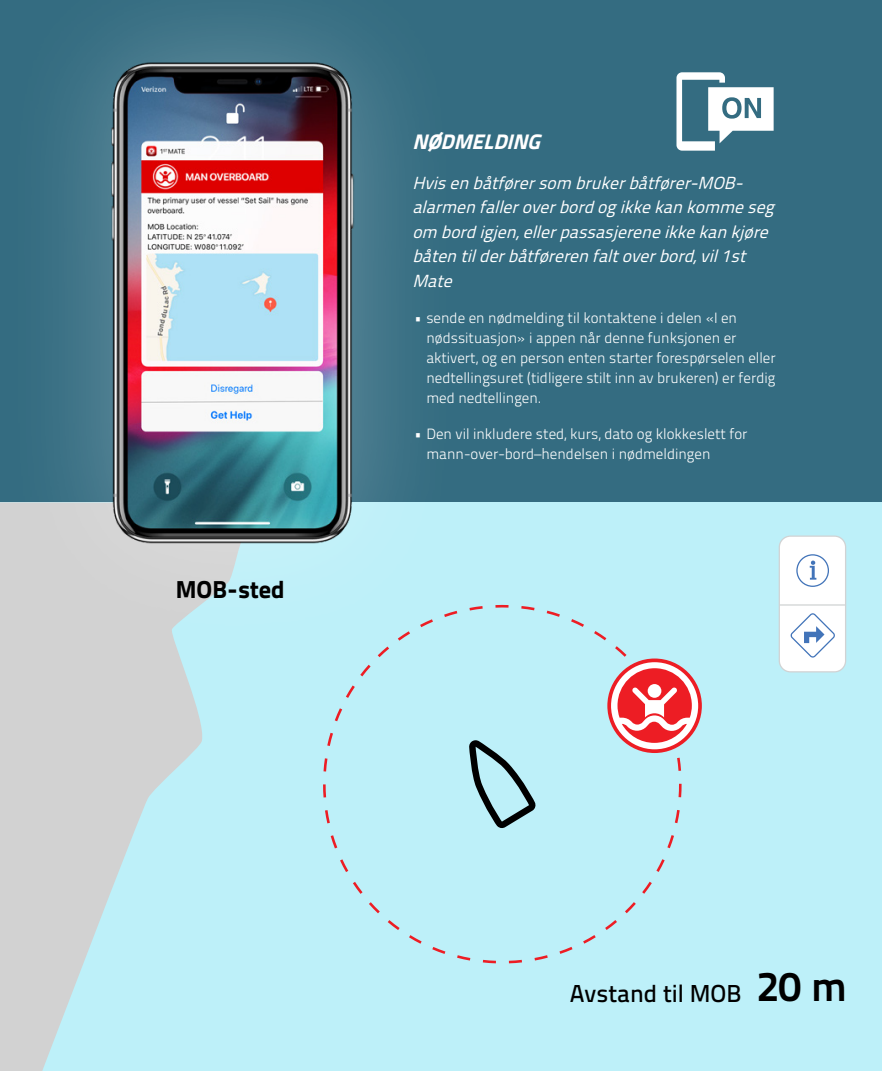
<style>
.page{position:relative;width:882px;height:1071px;background:#fff}
.page>*{position:absolute;margin:0;border:0;box-sizing:border-box;transform-origin:0 0}
.t1{font:24.5px "Titillium Text 22 L 600 wt";color:#000}
.t2{font:24.5px "Titillium Text 22 L 999 wt";color:#000}
.t3{font:italic 21px "Titillium Text 22 L 999 wt";color:#fff}
.t4{font:italic 17.5px/24.5px "Titillium Text 22 L 400 wt";color:#fff}
.t5{font:14.88px/20.1px "Titillium Text 22 L 250 wt";color:#fff}
.s1{font-family:"Titillium Text 22 L 800 wt";font-size:42px}
</style>
<div class="page">
<div style="left:0;top:0;width:882px;height:504px;background:#346c81"></div>
<svg style="left:676px;top:72px;width:98px;height:79px"></svg>
<div style="left:0;top:503px;width:882px;height:568px;background:#bdf0f9"></div>
<svg style="left:323px;top:605px;width:359px;height:358px"></svg>
<svg style="left:0;top:661px;width:202px;height:410px;fill:#d2d2d2"></svg>
<div style="left:779px;top:536px;width:67px;height:136px;background:#d1d3d4;border-radius:12px"></div>
<svg style="left:780px;top:537px;width:65px;height:134px;background:#f2f6fa"></svg>
<svg style="left:607px;top:659px;width:95px;height:94px"></svg>
<div style="left:611px;top:662px;width:87px;height:87px;background:#fff;border-radius:50%"></div>
<svg style="left:618px;top:668px;width:74px;height:75px"></svg>
<div style="left:0;top:0;width:470px;height:661px;background:#fff;opacity:.25"></div>
<img style="left:110px;top:60px;width:244px;height:485px">
<h1 class="t2" style="left:176px;top:570px;width:110px">MOB-sted</h1>
<h2 class="t3" style="left:412px;top:125px;width:136px">NØDMELDING</h2>
<p class="t4" style="left:412px;top:169px;width:369px">Hvisenbåtførersom brukerbåtfører-MOB&shy;alarmenfalleroverbordogikkekankommeseg om bordigjen,ellerpassasjereneikkekankjøre båtentilderbåtførerenfaltoverbord,vil1st Mate</p>
<p class="t5" style="left:426px;top:307px;width:351px;text-indent:-12px">• sende en nødmelding til kontaktene i delen «I en nødssituasjon» i appen når denne funksjonen er aktivert, og en person enten starter forespørselen eller nedtellingsuret (tidligere stilt inn av brukeren) er ferdig med nedtellingen.</p>
<p class="t5" style="left:426px;top:423px;width:323px;text-indent:-12px">• Den vil inkludere sted, kurs, dato og klokkeslett for mann-over-bord–hendelsen i nødmeldingen</p>
<h1 class="t1" style="left:570px;top:975px;width:279px">Avstand til MOB <span class="s1">20 m</span></h1>
</div>
